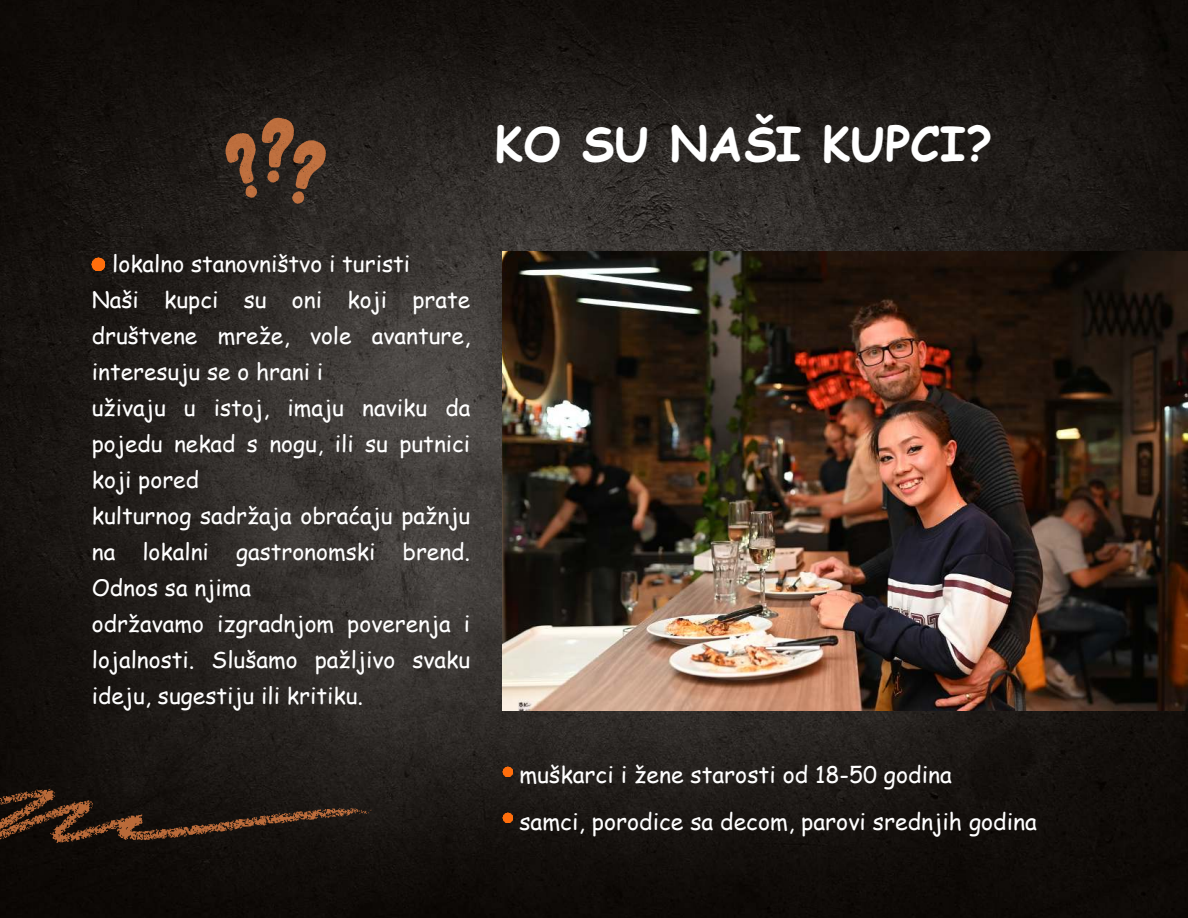
<style>
.page{position:relative;width:1188px;height:918px;background:#fff}
.page>*{position:absolute;margin:0;border:0;box-sizing:border-box;transform-origin:0 0}
.t1{font:700 47.25px "Comic Sans MS";color:#fff}
.t2{font:22.95px/47.2px "Comic Sans MS";color:#fff}
.t3{font:22.65px/36px "Comic Sans MS";color:#fff}
</style>
<div class="page">
<img style="left:0;top:0;width:1188px;height:918px">
<img style="left:502px;top:252px;width:686px;height:459px">
<svg style="left:225px;top:118px;width:101px;height:86px;background:#5a3b28"></svg>
<svg style="left:502px;top:813px;width:10px;height:10px"></svg>
<svg style="left:502px;top:767px;width:10px;height:10px"></svg>
<svg style="left:92px;top:258px;width:12px;height:12px"></svg>
<svg style="left:0;top:789px;width:371px;height:58px;background:#2f1f14"></svg>
<h1 class="t1" style="left:495px;top:109px;width:499px">KO SU NAŠI KUPCI?</h1>
<p class="t3" style="left:92px;top:245px;width:380px;text-indent:20px">lokalno stanovništvo i turisti<br>Naši kupci su oni koji prate društvene mreže, vole avanture, interesuju se o hrani i<br>uživaju u istoj, imaju naviku da pojedu nekad s nogu, ili su putnici koji pored<br>kulturnog sadržaja obraćaju pažnju na lokalni gastronomski brend.<br>Odnos sa njima<br>održavamo izgradnjom poverenja i lojalnosti. Slušamo pažljivo svaku ideju, sugestiju ili kritiku.</p>
<p class="t2" style="left:519px;top:750px;width:519px">muškarci i žene starosti od 18-50 godina<br>samci, porodice sa decom, parovi srednjih godina</p>
</div>
